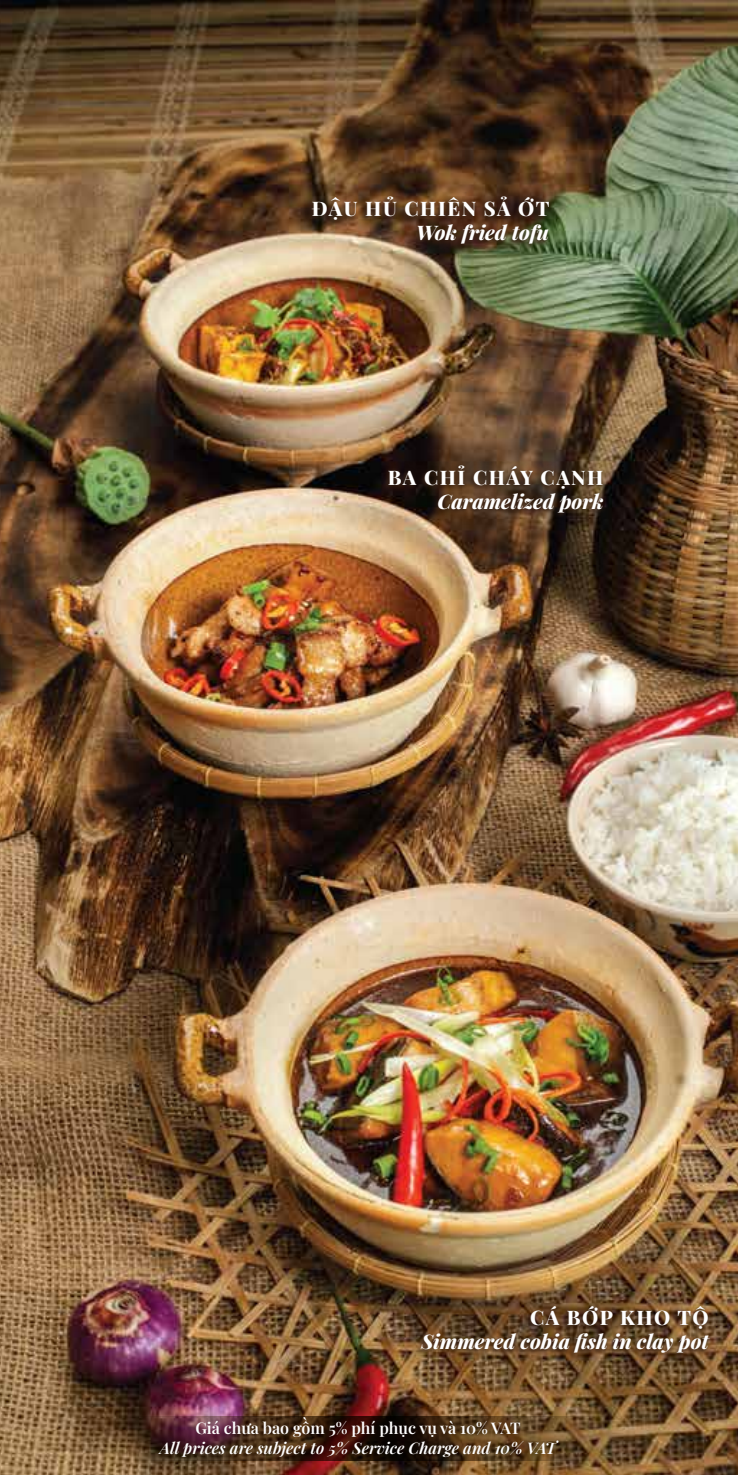
<style>
.page{position:relative;width:738px;height:1475px;background:#fff}
.page>*{position:absolute;margin:0;border:0;box-sizing:border-box;transform-origin:0 0}
.t1{font:italic 800 20px "Playfair Display";color:#fff}
.t2{font:800 20px "Playfair Display";letter-spacing:.075em;color:#fff}
.t3{font:italic 600 16px "Playfair Display";color:#fff}
.t4{font:600 16px "Playfair Display";color:#fff}
</style>
<div class="page">
<img style="left:0;top:0;width:737px;height:1474px">
<img style="left:412px;top:1300px;width:304px;height:62px">
<img style="left:380px;top:462px;width:230px;height:62px">
<img style="left:304px;top:192px;width:252px;height:62px">
<svg style="left:113px;top:1415px;width:511px;height:45px;background:#4a2e1c"></svg>
<p class="t2" style="left:312px;top:192px;width:239px">ĐẬU HỦ CHIÊN SẢ ỚT</p>
<p class="t1" style="left:415px;top:216px;width:134px">Wok fried tofu</p>
<p class="t2" style="left:387px;top:462px;width:217px">BA CHỈ CHÁY CẠNH</p>
<p class="t1" style="left:437px;top:486px;width:167px">Caramelized pork</p>
<p class="t2" style="left:529px;top:1301px;width:180px">CÁ BỚP KHO TỘ</p>
<p class="t1" style="left:421px;top:1325px;width:289px">Simmered cobia fish in clay pot</p>
<p class="t4" style="left:195px;top:1415px;width:326px">Giá chưa bao gồm 5% phí phục vụ và 10% VAT</p>
<p class="t3" style="left:160px;top:1434px;width:397px">All prices are subject to 5% Service Charge and 10% VAT</p>
</div>
